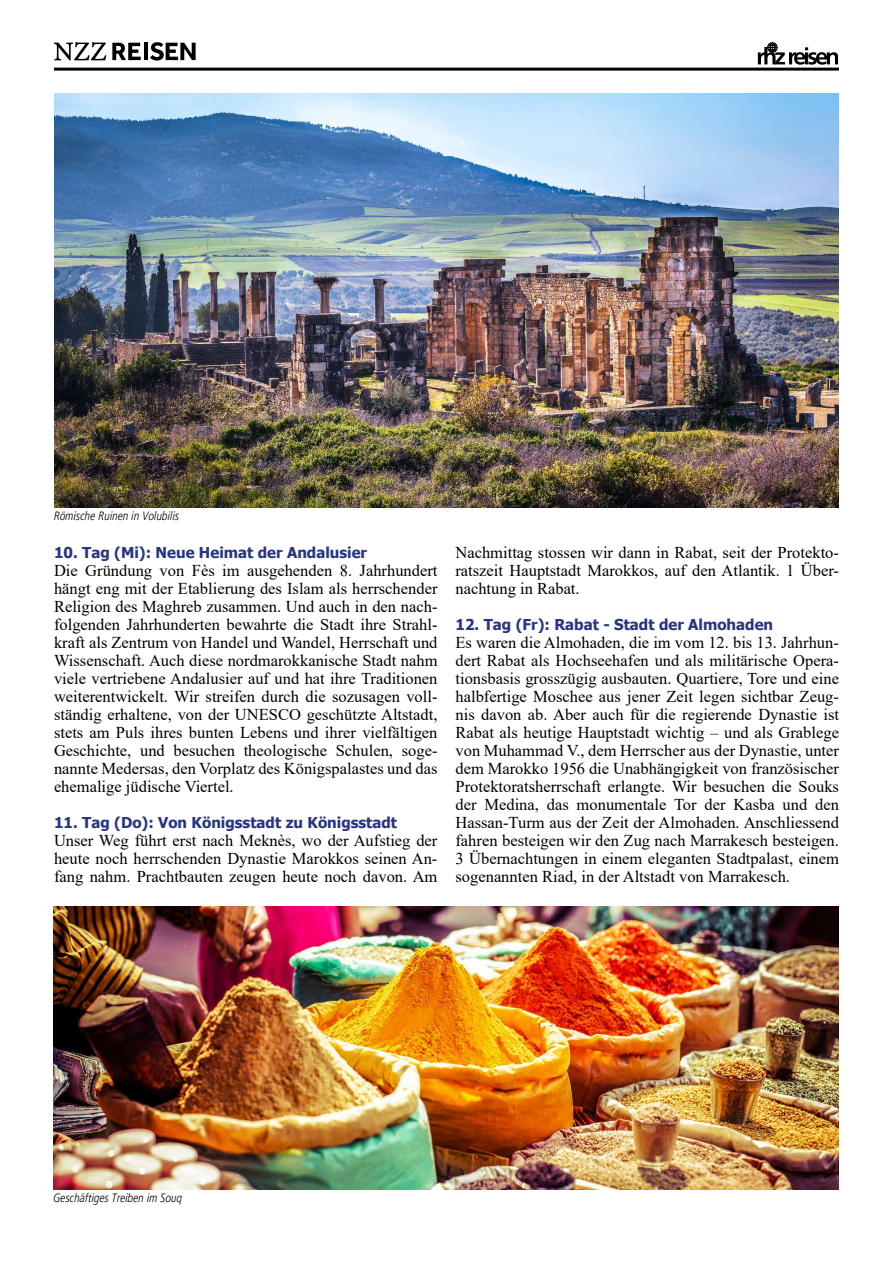
<style>
.page{position:relative;width:893px;height:1263px;background:#fff}
.page>*{position:absolute;margin:0;border:0;box-sizing:border-box;transform-origin:0 0}
.t1{font:16.5px/18px "Times New Roman";color:#000;text-align:justify}
.t2{font:700 15px "Tahoma";color:#283583}
.t3{font:italic 300 condensed 12px "Frutiger LT Pro";color:#000}
</style>
<div class="page">
<hr style="left:54px;top:68px;width:785px;height:3px;background:#000">
<svg style="left:54px;top:43px;width:52px;height:17px"></svg>
<svg style="left:112px;top:43px;width:29px;height:17px"></svg>
<hr style="left:144px;top:43px;width:4px;height:17px;background:#010202">
<svg style="left:150px;top:43px;width:46px;height:18px"></svg>
<svg style="left:758px;top:43px;width:80px;height:22px"></svg>
<img style="left:54px;top:94px;width:785px;height:413px">
<img style="left:54px;top:906px;width:785px;height:283px">
<p class="t3" style="left:54px;top:509px;width:127px">Römische Ruinen in Volubilis</p>
<p class="t2" style="left:54px;top:542px;width:315px">10. Tag (Mi): Neue Heimat der Andalusier</p>
<p class="t1" style="left:54px;top:561px;width:385px">Die Gründung von Fès im ausgehenden 8. Jahrhundert hängt eng mit der Etablierung des Islam als herrschender Religion des Maghreb zusammen. Und auch in den nach&shy;folgenden Jahrhunderten bewahrte die Stadt ihre Strahl&shy;kraft als Zentrum von Handel und Wandel, Herrschaft und Wissenschaft. Auch diese nordmarokkanische Stadt nahm viele vertriebene Andalusier auf und hat ihre Traditionen weiterentwickelt. Wir streifen durch die sozusagen voll&shy;ständig erhaltene, von der UNESCO geschützte Altstadt, stets am Puls ihres bunten Lebens und ihrer vielfältigen Geschichte, und besuchen theologische Schulen, soge&shy;nannte Medersas, den Vorplatz des Königspalastes und das ehemalige jüdische Viertel.</p>
<p class="t2" style="left:54px;top:812px;width:345px">11. Tag (Do): Von Königsstadt zu Königsstadt</p>
<p class="t1" style="left:54px;top:831px;width:385px">Unser Weg führt erst nach Meknès, wo der Aufstieg der heute noch herrschenden Dynastie Marokkos seinen An&shy;fang nahm. Prachtbauten zeugen heute noch davon. Am</p>
<p class="t1" style="left:455px;top:543px;width:385px">Nachmittag stossen wir dann in Rabat, seit der Protekto&shy;ratszeit Hauptstadt Marokkos, auf den Atlantik. 1 Über&shy;nachtung in Rabat.</p>
<p class="t2" style="left:455px;top:614px;width:319px">12. Tag (Fr): Rabat - Stadt der Almohaden</p>
<p class="t1" style="left:455px;top:633px;width:385px">Es waren die Almohaden, die im vom 12. bis 13. Jahrhun&shy;dert Rabat als Hochseehafen und als militärische Opera&shy;tionsbasis grosszügig ausbauten. Quartiere, Tore und eine halbfertige Moschee aus jener Zeit legen sichtbar Zeug&shy;nis davon ab. Aber auch für die regierende Dynastie ist Rabat als heutige Hauptstadt wichtig – und als Grablege von Muhammad V., dem Herrscher aus der Dynastie, unter dem Marokko 1956 die Unabhängigkeit von französischer Protektoratsherrschaft erlangte. Wir besuchen die Souks der Medina, das monumentale Tor der Kasba und den Hassan-Turm aus der Zeit der Almohaden. Anschliessend fahren besteigen wir den Zug nach Marrakesch besteigen.<br>3 Übernachtungen in einem eleganten Stadtpalast, einem sogenannten Riad, in der Altstadt von Marrakesch.</p>
<p class="t3" style="left:53px;top:1191px;width:130px">Geschäftiges Treiben im Souq</p>
</div>
